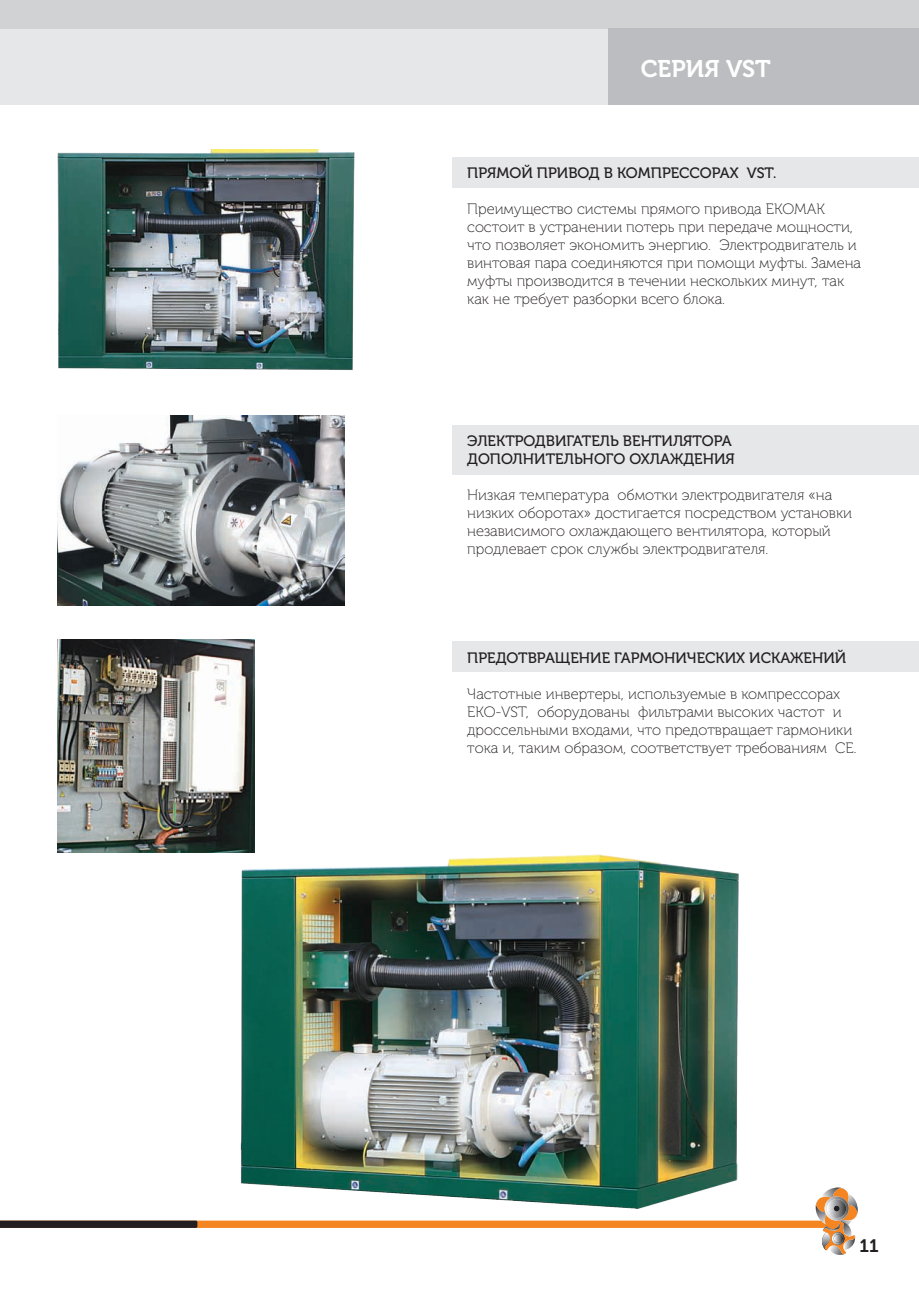
<style>
.page{position:relative;width:919px;height:1289px;background:#fff}
.page>*{position:absolute;margin:0;border:0;box-sizing:border-box;transform-origin:0 0}
.t1{font:24px "Museo Cyrl 700";color:#fff}
.t2{font:18px "Museo 700";color:#231f20}
.t3{font:15px/18px "Museo Cyrl 100";color:#231f20}
.t4{font:15px/18px "Museo Cyrl 500";color:#231f20}
</style>
<div class="page">
<div style="left:0;top:0;width:918px;height:105px;background:#e6e7e9"></div>
<div style="left:0;top:0;width:918px;height:28px;background:#d1d2d4"></div>
<svg style="left:0;top:1187px;width:857px;height:67px"></svg>
<div style="left:608px;top:28px;width:310px;height:77px;background:#bcbdc0"></div>
<div style="left:452px;top:157px;width:466px;height:30px;background:#e6e7e9"></div>
<div style="left:452px;top:424px;width:466px;height:50px;background:#e6e7e9"></div>
<div style="left:452px;top:641px;width:466px;height:30px;background:#e6e7e9"></div>
<img style="left:233px;top:850px;width:512px;height:362px">
<img style="left:57px;top:150px;width:298px;height:220px">
<img style="left:57px;top:415px;width:287px;height:190px">
<img style="left:57px;top:639px;width:197px;height:213px">
<p class="t1" style="left:640px;top:56px;width:131px">СЕРИЯ VST</p>
<p class="t4" style="left:467px;top:164px;width:310px">ПРЯМОЙ ПРИВОД В КОМПРЕССОРАХ VST.</p>
<p class="t3" style="left:467px;top:200px;width:395px">Преимущество системы прямого привода EKOMAK состоит в устранении потерь при передаче мощности, что позволяет экономить энергию. Электродвигатель и винтовая пара соединяются при помощи муфты. Замена муфты производится в течении нескольких минут, так как не требует разборки всего блока.</p>
<p class="t4" style="left:467px;top:432px;width:269px">ЭЛЕКТРОДВИГАТЕЛЬ ВЕНТИЛЯТОРА<br>ДОПОЛНИТЕЛЬНОГО ОХЛАЖДЕНИЯ</p>
<p class="t3" style="left:467px;top:486px;width:386px">Низкая температура обмотки электродвигателя «на низких оборотах» достигается посредством установки независимого охлаждающего вентилятора, который продлевает срок службы электродвигателя.</p>
<p class="t4" style="left:467px;top:649px;width:380px">ПРЕДОТВРАЩЕНИЕ ГАРМОНИЧЕСКИХ ИСКАЖЕНИЙ</p>
<p class="t3" style="left:467px;top:685px;width:391px">Частотные инвертеры, используемые в компрессорах EKO-VST, оборудованы фильтрами высоких частот и дроссельными входами, что предотвращает гармоники тока и, таким образом, соответствует требованиям CE.</p>
<p class="t2" style="left:859px;top:1235px;width:21px">11</p>
</div>
